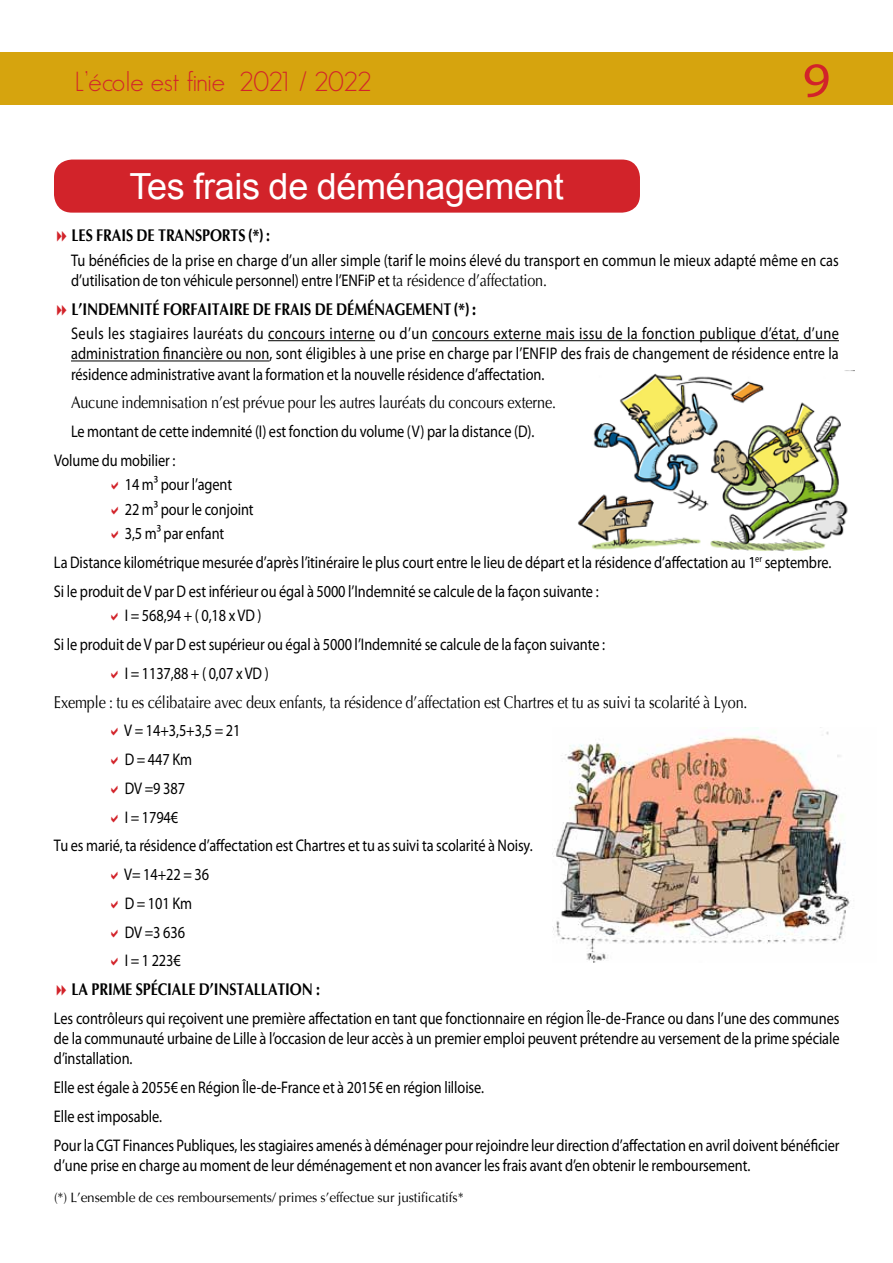
<style>
.page{position:relative;width:893px;height:1263px;background:#fff}
.page>*{position:absolute;margin:0;border:0;box-sizing:border-box;transform-origin:0 0}
.t1{font:49.35px "Myriad Pro";color:#d2232a;scale:1.11 1}
.t2{font:36px "Arial";letter-spacing:-.01em;color:#fff}
.t3{font:300 27px "Geosans";letter-spacing:-.025em;color:#d2232a}
.t4{font:16.8px/20.2px "Myriad Pro";letter-spacing:-.005em;color:#000;scale:.85 1}
.t5{font:16.8px "Optima";letter-spacing:-.01em;color:#000;scale:.85 1}
.t6{font:700 16.8px "Optima";letter-spacing:-.01em;color:#000;scale:.85 1}
.t7{font:700 16.8px "Myriad Pro";color:#000;scale:.85 1}
.t8{font:13.5px "Optima";letter-spacing:-.01em;color:#000}
.s1{font-family:"Myriad Pro"}
.s2{font-family:"Optima"}
</style>
<div class="page">
<div style="left:0;top:52px;width:893px;height:53px;background:#d6a40e"></div>
<img style="left:578px;top:370px;width:277px;height:182px">
<div style="left:54px;top:160px;width:586px;height:53px;background:#d2232a;border-radius:18px"></div>
<hr style="left:268px;top:340px;width:107px;height:1px;background:#000">
<hr style="left:432px;top:340px;width:407px;height:1px;background:#000">
<hr style="left:71px;top:361px;width:199px;height:1px;background:#000">
<img style="left:553px;top:731px;width:297px;height:231px">
<h3 class="t3" style="left:75px;top:67px;width:298px">l’école est finie 2021 / 2022</h3>
<h1 class="t1" style="left:802px;top:50px;width:27px">9</h1>
<h2 class="t2" style="left:129px;top:163px;width:436px">Tes frais de déménagement</h2>
<p class="t6" style="left:72px;top:226px;width:39px">LES FRAIS</p>
<p class="t6" style="left:137px;top:226px;width:37px">DE TRANSP</p>
<p class="t6" style="left:210px;top:226px;width:72px">ORTS <span class="s1">(*)</span> :</p>
<p class="t4" style="left:71px;top:249px;width:905px">Tu bénéficies de la prise en charge d’un aller simple (tarif le moins élevé du transport en commun le mieux adapté même en cas d’utilisation de ton véhicule personnel) entre l’ENFiP et <span class="s2">ta résidence d’affectation.</span></p>
<p class="t6" style="left:72px;top:299px;width:25px">L’INDEMNIT</p>
<p class="t6" style="left:152px;top:299px;width:45px">É FORFAITAIRE</p>
<p class="t6" style="left:253px;top:299px;width:35px">DE FRAIS</p>
<p class="t6" style="left:315px;top:299px;width:83px">DE DÉMÉNAGEMENT</p>
<p class="t7" style="left:454px;top:298px;width:27px">(*) :</p>
<p class="t4" style="left:71px;top:323px;width:905px;text-align:justify">Seuls les stagiaires lauréats du concours interne ou d’un concours externe mais issu de la fonction publique d’état, d’une administration financière ou non, sont éligibles à une prise en charge par l’ENFIP des frais de changement de résidence entre la résidence administrative avant la formation et la nouvelle résidence d’affectation.</p>
<p class="t5" style="left:71px;top:393px;width:572px">Aucune indemnisation n’est prévue pour les autres lauréats du concours externe.</p>
<p class="t4" style="left:54px;top:417px;width:567px;line-height:28.8px;text-indent:17px">Le montant de cette indemnité (I) est fonction du volume (V) par la distance (D).<br>Volume du mobilier :</p>
<p class="t4" style="left:125px;top:472px;width:153px;line-height:24.5px">14 m³ pour l’agent<br>22 m³ pour le conjoint<br>3,5 m³ par enfant</p>
<p class="t4" style="left:54px;top:548px;width:916px;line-height:28.8px">La Distance kilométrique mesurée d’après l’itinéraire le plus court entre le lieu de départ et la résidence d’affectation au 1<sup>er</sup> septembre.<br>Si le produit de V par D est inférieur ou égal à 5000 l’Indemnité se calcule de la façon suivante :</p>
<p class="t4" style="left:125px;top:605px;width:162px">I = 568,94 + ( 0,18 x VD )</p>
<p class="t4" style="left:54px;top:634px;width:650px">Si le produit de V par D est supérieur ou égal à 5000 l’Indemnité se calcule de la façon suivante :</p>
<p class="t4" style="left:125px;top:663px;width:171px">I = 1137,88 + ( 0,07 x VD )</p>
<p class="t5" style="left:54px;top:692px;width:817px">Exemple : tu es célibataire avec deux enfants, ta résidence d’affectation est Chartres et tu as suivi ta scolarité à Lyon.</p>
<p class="t4" style="left:124px;top:720px;width:138px">V = 14+3,5+3,5 = 21</p>
<p class="t4" style="left:125px;top:749px;width:81px">D = 447 Km</p>
<p class="t4" style="left:125px;top:778px;width:72px">DV =9 387</p>
<p class="t4" style="left:125px;top:807px;width:64px">I = 1794€</p>
<p class="t4" style="left:54px;top:835px;width:565px">Tu es marié, ta résidence d’affectation est Chartres et tu as suivi ta scolarité à Noisy.</p>
<p class="t4" style="left:124px;top:864px;width:101px">V= 14+22 = 36</p>
<p class="t4" style="left:125px;top:893px;width:81px">D = 101 Km</p>
<p class="t4" style="left:125px;top:922px;width:72px">DV =3 636</p>
<p class="t4" style="left:125px;top:950px;width:68px">I = 1 223€</p>
<p class="t6" style="left:72px;top:980px;width:34px">LA PRIME</p>
<p class="t6" style="left:136px;top:980px;width:36px">SPÉCIALE</p>
<p class="t6" style="left:199px;top:980px;width:28px">D’INSTALLATI</p>
<p class="t6" style="left:290px;top:980px;width:37px">ON :</p>
<p class="t4" style="left:54px;top:1008px;width:926px;text-align:justify">Les contrôleurs qui reçoivent une première affectation en tant que fonctionnaire en région Île-de-France ou dans l’une des communes de la communauté urbaine de Lille à l’occasion de leur accès à un premier emploi peuvent prétendre au versement de la prime spéciale d’installation.</p>
<p class="t4" style="left:54px;top:1073px;width:926px;line-height:28.8px">Elle est égale à 2055€ en Région Île-de-France et à 2015€ en région lilloise.<br>Elle est imposable.<br>Pour la CGT Finances Publiques, les stagiaires amenés à déménager pour rejoindre leur direction d’affectation en avril doivent bénéficier</p>
<p class="t4" style="left:54px;top:1155px;width:821px">d’une prise en charge au moment de leur déménagement et non avancer les frais avant d’en obtenir le remboursement.</p>
<p class="t8" style="left:54px;top:1189px;width:411px">(*) L’ensemble de ces remboursements/ primes s’effectue sur justificatifs*</p>
</div>
